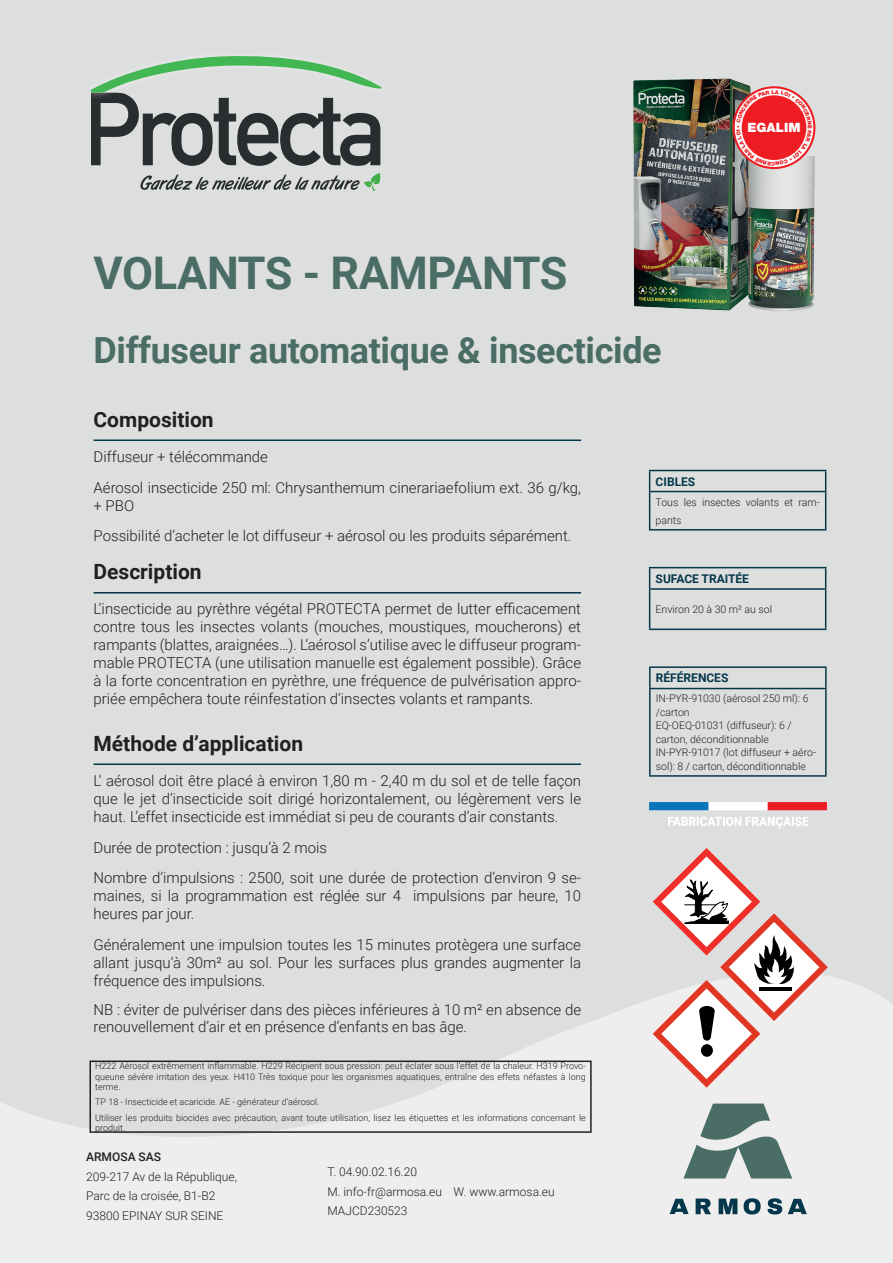
<style>
.page{position:relative;width:893px;height:1263px;background:#dddede}
.page>*{position:absolute;margin:0;border:0;box-sizing:border-box;transform-origin:0 0}
.t1{font:700 45px "Roboto";letter-spacing:-.01em;color:#4a6d65}
.t2{font:700 36px "Roboto";letter-spacing:-.01em;color:#4a6d65}
.t3{font:700 21px "Roboto";color:#231f20}
.t4{font:300 15px/18px "Roboto";color:#231f20}
.t5{font:900 12.9px "Helvetica Neue LT Std";color:#fff}
.t6{font:300 12px/19.5px "Roboto";color:#231f20}
.t7{font:700 12px "Roboto";color:#05374b}
.t8{font:500 12px "Roboto";color:#231f20}
.t9{font:300 10.5px/13.5px "Roboto";color:#231f20}
.t10{font:300 9px/10.8px "Roboto";color:#231f20;text-align:justify}
</style>
<div class="page">
<svg style="left:0;top:976px;width:893px;height:287px;fill:#edeeed"></svg>
<hr style="left:94px;top:439px;width:487px;height:2px;background:#05374b">
<hr style="left:94px;top:592px;width:487px;height:1px;background:#05374b">
<hr style="left:94px;top:763px;width:487px;height:2px;background:#05374b">
<svg style="left:649px;top:470px;width:177px;height:59px"></svg>
<hr style="left:649px;top:491px;width:177px;height:1px;background:#05374b">
<hr style="left:649px;top:492px;width:1px;height:37px;background:#05374b">
<hr style="left:825px;top:492px;width:1px;height:37px;background:#05374b">
<hr style="left:649px;top:529px;width:177px;height:1px;background:#05374b">
<svg style="left:683px;top:1103px;width:109px;height:75px"></svg>
<svg style="left:788px;top:1199px;width:19px;height:15px"></svg>
<svg style="left:670px;top:1199px;width:19px;height:15px"></svg>
<svg style="left:696px;top:1198px;width:15px;height:16px"></svg>
<svg style="left:719px;top:1198px;width:18px;height:16px"></svg>
<svg style="left:744px;top:1198px;width:17px;height:16px"></svg>
<svg style="left:768px;top:1198px;width:14px;height:16px"></svg>
<svg style="left:140px;top:173px;width:241px;height:18px"></svg>
<svg style="left:92px;top:56px;width:290px;height:110px"></svg>
<hr style="left:649px;top:567px;width:177px;height:1px;background:#05374b">
<svg style="left:649px;top:568px;width:177px;height:61px"></svg>
<hr style="left:649px;top:588px;width:177px;height:2px;background:#05374b">
<hr style="left:649px;top:590px;width:1px;height:39px;background:#05374b">
<hr style="left:825px;top:590px;width:1px;height:39px;background:#05374b">
<hr style="left:649px;top:629px;width:177px;height:1px;background:#05374b">
<svg style="left:651px;top:687px;width:174px;height:3px"></svg>
<hr style="left:649px;top:666px;width:178px;height:2px;background:#05374b">
<hr style="left:649px;top:668px;width:2px;height:20px;background:#05374b">
<hr style="left:825px;top:668px;width:2px;height:20px;background:#05374b">
<hr style="left:649px;top:688px;width:178px;height:1px;background:#05374b">
<hr style="left:649px;top:689px;width:2px;height:86px;background:#05374b">
<hr style="left:825px;top:689px;width:2px;height:86px;background:#05374b">
<hr style="left:649px;top:775px;width:178px;height:2px;background:#05374b">
<img style="left:633px;top:78px;width:183px;height:233px">
<svg style="left:653px;top:848px;width:175px;height:240px"></svg>
<div style="left:89px;top:1060px;width:503px;height:73px;border:2px solid #231f20"></div>
<div style="left:733px;top:86px;width:82px;height:83px;border:2px solid #ee1d23;border-radius:50%"></div>
<img style="left:649px;top:803px;width:177px;height:25px">
<svg style="left:736px;top:90px;width:77px;height:76px;background:#e96a6d"></svg>
<h1 class="t1" style="left:94px;top:241px;width:475px">VOLANTS - RAMPANTS</h1>
<h2 class="t2" style="left:94px;top:325px;width:570px">Diffuseur automatique &amp; insecticide</h2>
<p class="t5" style="left:748px;top:120px;width:54px">EGALIM</p>
<h3 class="t3" style="left:94px;top:405px;width:122px">Composition</h3>
<p class="t4" style="left:94px;top:440px;width:489px;line-height:30.8px">Diffuseur + télécommande<br>Aérosol insecticide 250 ml: Chrysanthemum cinerariaefolium ext. 36 g/kg,</p>
<p class="t4" style="left:94px;top:489px;width:479px;line-height:30.8px">+ PBO<br>Possibilité d’acheter le lot diffuseur + aérosol ou les produits séparément.</p>
<h3 class="t3" style="left:94px;top:557px;width:110px">Description</h3>
<p class="t4" style="left:94px;top:599px;width:489px;text-align:justify">L’insecticide au pyrèthre végétal PROTECTA permet de lutter efficacement contre tous les insectes volants (mouches, moustiques, moucherons) et rampants (blattes, araignées…). L’aérosol s’utilise avec le diffuseur program&shy;mable PROTECTA (une utilisation manuelle est également possible). Grâce à la forte concentration en pyrèthre, une fréquence de pulvérisation appro&shy;priée empêchera toute réinfestation d’insectes volants et rampants.</p>
<h3 class="t3" style="left:94px;top:728px;width:211px">Méthode d’application</h3>
<p class="t4" style="left:94px;top:771px;width:489px;text-align:justify">L’ aérosol doit être placé à environ 1,80 m - 2,40 m du sol et de telle façon que le jet d’insecticide soit dirigé horizontalement, ou légèrement vers le haut. L’effet insecticide est immédiat si peu de courants d’air constants.</p>
<p class="t4" style="left:94px;top:831px;width:489px;line-height:30.8px">Durée de protection : jusqu’à 2 mois<br>Nombre d’impulsions : 2500, soit une durée de protection d’environ 9 se-</p>
<p class="t4" style="left:94px;top:886px;width:489px">maines, si la programmation est réglée sur 4 impulsions par heure, 10 heures par jour.</p>
<p class="t4" style="left:94px;top:935px;width:489px;text-align:justify">Généralement une impulsion toutes les 15 minutes protègera une surface allant jusqu’à 30m² au sol. Pour les surfaces plus grandes augmenter la fréquence des impulsions.</p>
<p class="t4" style="left:94px;top:1001px;width:489px;line-height:16.5px">NB : éviter de pulvériser dans des pièces inférieures à 10 m² en absence de renouvellement d’air et en présence d’enfants en bas âge.</p>
<p class="t10" style="left:95px;top:1060px;width:492px">H222 Aérosol extrêmement inflammable. H229 Récipient sous pression: peut éclater sous l’effet de la chaleur. H319 Provo&shy;queune sévère irritation des yeux. H410 Très toxique pour les organismes aquatiques, entraîne des effets néfastes à long terme.</p>
<p class="t10" style="left:95px;top:1094px;width:492px;line-height:15px">TP 18 - Insecticide et acaricide. AE - générateur d’aérosol.<br>Utiliser les produits biocides avec précaution, avant toute utilisation, lisez les étiquettes et les informations concernant le</p>
<p class="t10" style="left:95px;top:1122px;width:31px">produit.</p>
<p class="t8" style="left:86px;top:1148px;width:76px">ARMOSA SAS</p>
<p class="t6" style="left:86px;top:1166px;width:152px">209-217 Av de la République,<br>Parc de la croisée, B1-B2<br>93800 EPINAY SUR SEINE</p>
<p class="t6" style="left:327px;top:1162px;width:229px">T. 04.90.02.16.20<br>M. info-fr@armosa.eu W. www.armosa.eu<br>MAJCD230523</p>
<p class="t7" style="left:656px;top:473px;width:41px">CIBLES</p>
<p class="t9" style="left:656px;top:492px;width:166px;line-height:18px">Tous les insectes volants et ram&shy;pants</p>
<p class="t7" style="left:656px;top:570px;width:95px">SUFACE TRAITÉE</p>
<p class="t9" style="left:656px;top:602px;width:118px">Environ 20 à 30 m² au sol</p>
<p class="t7" style="left:656px;top:669px;width:74px">RÉFÉRENCES</p>
<p class="t9" style="left:656px;top:691px;width:162px">IN-PYR-91030 (aérosol 250 ml): 6 /carton<br>EQ-OEQ-01031 (diffuseur): 6 / carton, déconditionnable<br>IN-PYR-91017 (lot diffuseur + aéro&shy;sol): 8 / carton, déconditionnable</p>
</div>
